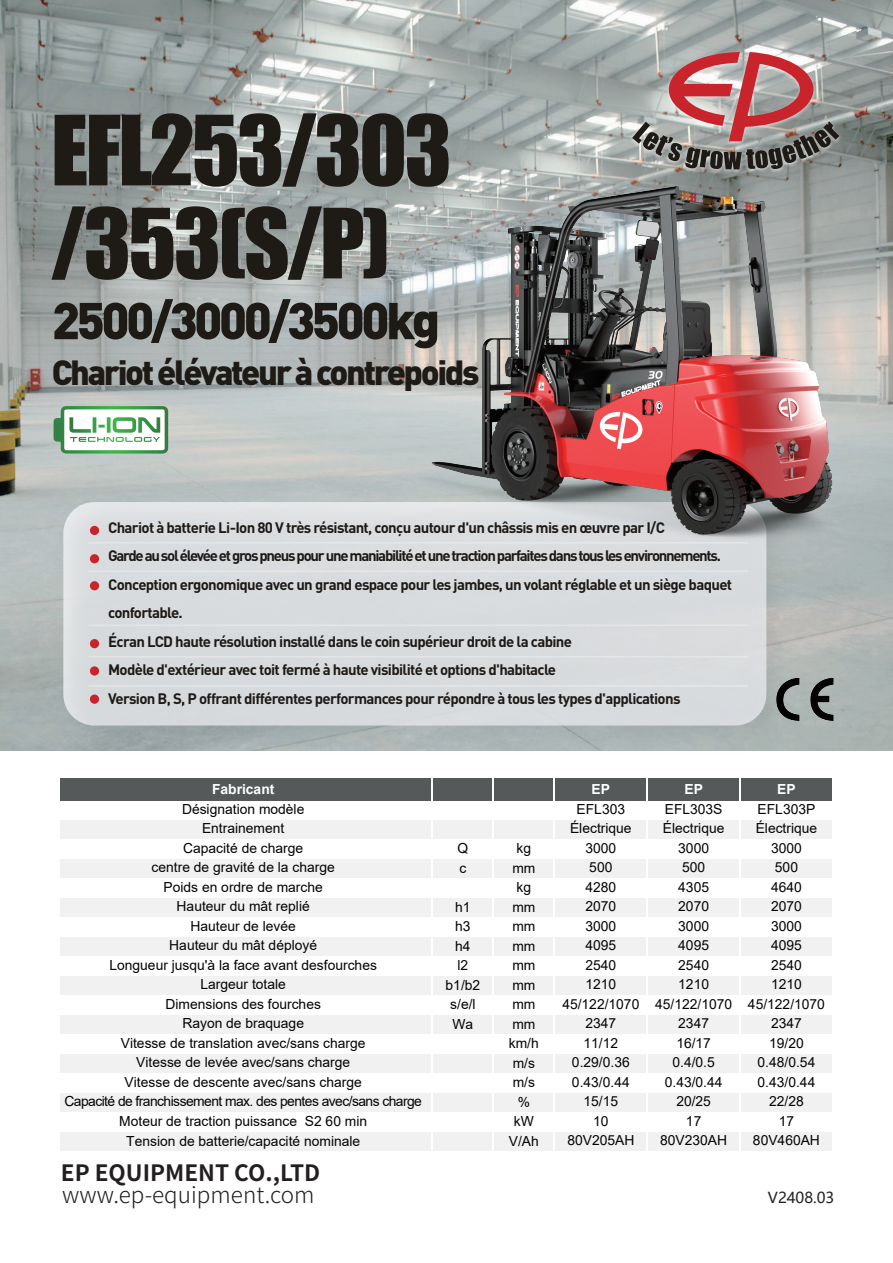
<style>
.page{position:relative;width:893px;height:1263px;background:#fff}
.page>*{position:absolute;margin:0;border:0;box-sizing:border-box;transform-origin:0 0}
.t1{font:89.4px/93px "Impact";letter-spacing:-.03em;color:#1e1a16}
.t2{font:900 51px "DIN";letter-spacing:-.07em;color:#1e1a16}
.t3{font:900 34.5px "DIN";letter-spacing:-.07em;color:#1e1a16}
.t4{font:300 22.5px "Source Han Sans CN";color:#231f20}
.t5{font:700 22.5px "Source Han Sans CN";color:#231f20}
.t6{font:700 15px/28.5px "DIN";letter-spacing:-.045em;color:#1e1a16}
.t7{font:15px "Microsoft Ya Hei";color:#231f20}
.t8{font:13.8px/19.5px "Arial";color:#030303;text-align:center}
.t9{font:700 13.8px "Arial";color:#fff}
</style>
<div class="page">
<div style="left:60px;top:777px;width:82px;height:23px;background:#56595a"></div>
<div style="left:141px;top:777px;width:270px;height:23px;background:#56595a"></div>
<div style="left:410px;top:777px;width:423px;height:23px;background:#56595a"></div>
<div style="left:60px;top:820px;width:82px;height:19px;background:#f1f1f1"></div>
<div style="left:141px;top:820px;width:271px;height:19px;background:#f1f1f1"></div>
<div style="left:411px;top:820px;width:422px;height:19px;background:#f1f1f1"></div>
<div style="left:60px;top:859px;width:82px;height:19px;background:#f1f1f1"></div>
<div style="left:141px;top:859px;width:271px;height:19px;background:#f1f1f1"></div>
<div style="left:411px;top:859px;width:422px;height:19px;background:#f1f1f1"></div>
<div style="left:60px;top:898px;width:82px;height:19px;background:#f1f1f1"></div>
<div style="left:141px;top:898px;width:271px;height:19px;background:#f1f1f1"></div>
<div style="left:411px;top:898px;width:422px;height:19px;background:#f1f1f1"></div>
<div style="left:60px;top:937px;width:82px;height:19px;background:#f1f1f1"></div>
<div style="left:141px;top:937px;width:271px;height:19px;background:#f1f1f1"></div>
<div style="left:411px;top:937px;width:422px;height:19px;background:#f1f1f1"></div>
<div style="left:60px;top:976px;width:82px;height:19px;background:#f1f1f1"></div>
<div style="left:141px;top:976px;width:271px;height:19px;background:#f1f1f1"></div>
<div style="left:411px;top:976px;width:422px;height:19px;background:#f1f1f1"></div>
<div style="left:60px;top:1015px;width:82px;height:19px;background:#f1f1f1"></div>
<div style="left:141px;top:1015px;width:271px;height:19px;background:#f1f1f1"></div>
<div style="left:411px;top:1015px;width:422px;height:19px;background:#f1f1f1"></div>
<div style="left:60px;top:1054px;width:82px;height:19px;background:#f1f1f1"></div>
<div style="left:141px;top:1054px;width:271px;height:19px;background:#f1f1f1"></div>
<div style="left:411px;top:1054px;width:422px;height:19px;background:#f1f1f1"></div>
<div style="left:60px;top:1093px;width:82px;height:19px;background:#f1f1f1"></div>
<div style="left:141px;top:1093px;width:271px;height:19px;background:#f1f1f1"></div>
<div style="left:411px;top:1093px;width:422px;height:19px;background:#f1f1f1"></div>
<div style="left:60px;top:1132px;width:82px;height:19px;background:#f1f1f1"></div>
<div style="left:141px;top:1132px;width:271px;height:19px;background:#f1f1f1"></div>
<div style="left:411px;top:1132px;width:422px;height:19px;background:#f1f1f1"></div>
<img style="left:0;top:0;width:893px;height:750px">
<img style="left:830px;top:671px;width:8px;height:53px">
<svg style="left:54px;top:406px;width:114px;height:48px"></svg>
<img style="left:577px;top:0;width:316px;height:225px">
<svg style="left:632px;top:52px;width:207px;height:117px;background:#a38584"></svg>
<img style="left:18px;top:457px;width:812px;height:333px">
<hr style="left:89px;top:570px;width:659px;height:2px;background:#fff">
<hr style="left:89px;top:542px;width:659px;height:2px;background:#fff">
<hr style="left:89px;top:624px;width:659px;height:2px;background:#fff">
<hr style="left:89px;top:656px;width:659px;height:2px;background:#fff">
<hr style="left:89px;top:685px;width:659px;height:2px;background:#fff">
<div style="left:90px;top:526px;width:9px;height:9px;background:#c9242b;border-radius:50%"></div>
<div style="left:90px;top:554px;width:9px;height:9px;background:#c9242b;border-radius:50%"></div>
<div style="left:90px;top:581px;width:9px;height:9px;background:#c9242b;border-radius:50%"></div>
<div style="left:90px;top:639px;width:9px;height:9px;background:#c9242b;border-radius:50%"></div>
<div style="left:90px;top:666px;width:9px;height:10px;background:#c9242b;border-radius:50%"></div>
<div style="left:90px;top:694px;width:9px;height:10px;background:#c9242b;border-radius:50%"></div>
<img style="left:400px;top:173px;width:472px;height:383px">
<hr style="left:432px;top:766px;width:1px;height:390px;background:#fff">
<hr style="left:493px;top:766px;width:1px;height:390px;background:#fff">
<hr style="left:553px;top:766px;width:2px;height:390px;background:#fff">
<hr style="left:646px;top:766px;width:2px;height:390px;background:#fff">
<hr style="left:739px;top:766px;width:2px;height:390px;background:#fff">
<hr style="left:832px;top:766px;width:2px;height:390px;background:#fff">
<h1 class="t1" style="left:51px;top:101px;width:402px">EFL253/303 /353(S/P)</h1>
<h2 class="t2" style="left:52px;top:287px;width:390px">2500/3000/3500kg</h2>
<h3 class="t3" style="left:52px;top:349px;width:429px">Chariot élévateur à contrepoids</h3>
<p class="t6" style="left:108px;top:513px;width:625px">Chariot à batterie Li-Ion 80 V très résistant, conçu autour d'un châssis mis en œuvre par I/C<br>Garde au sol élevée et gros pneus pour une maniabilité et une traction parfaites dans tous les environnements.<br>Conception ergonomique avec un grand espace pour les jambes, un volant réglable et un siège baquet confortable.<br>Écran LCD haute résolution installé dans le coin supérieur droit de la cabine<br>Modèle d'extérieur avec toit fermé à haute visibilité et options d'habitacle<br>Version B, S, P offrant différentes performances pour répondre à tous les types d'applications</p>
<p class="t9" style="left:212px;top:780px;width:64px">Fabricant</p>
<p class="t8" style="left:65px;top:799px;width:359px">Désignation modèle<br>Entrainement<br>Capacité de charge<br>centre de gravité de la charge<br>Poids en ordre de marche<br>Hauteur du mât replié<br>Hauteur de levée<br>Hauteur du mât déployé<br>Longueur jusqu'à la face avant desfourches<br>Largeur totale<br>Dimensions des fourches<br>Rayon de braquage<br>Vitesse de translation avec/sans charge<br>Vitesse de levée avec/sans charge<br>Vitesse de descente avec/sans charge<br>Capacité de franchissement max. des pentes avec/sans charge<br>Moteur de traction puissance S2 60 min<br>Tension de batterie/capacité nominale</p>
<h3 class="t5" style="left:61px;top:1161px;width:261px">EP EQUIPMENT CO.,LTD</h3>
<h3 class="t4" style="left:62px;top:1182px;width:254px">www.ep-equipment.com</h3>
<p class="t8" style="left:458px;top:838px;width:12px;text-align:left">Q c</p>
<p class="t8" style="left:446px;top:897px;width:36px">h1<br>h3<br>h4<br>l2 b1/b2 s/e/l<br>Wa</p>
<p class="t8" style="left:509px;top:838px;width:32px">kg mm kg mm mm mm mm mm mm mm km/h m/s m/s % kW<br>V/Ah</p>
<p class="t9" style="left:592px;top:779px;width:20px">EP</p>
<p class="t8" style="left:562px;top:799px;width:79px">EFL303<br>Électrique<br>3000<br>500<br>4280<br>2070<br>3000<br>4095<br>2540<br>1210<br>45/122/1070<br>2347<br>11/12<br>0.29/0.36<br>0.43/0.44<br>15/15<br>10<br>80V205AH</p>
<p class="t9" style="left:684px;top:779px;width:20px">EP</p>
<p class="t8" style="left:655px;top:799px;width:79px">EFL303S<br>Électrique<br>3000<br>500<br>4305<br>2070<br>3000<br>4095<br>2540<br>1210<br>45/122/1070<br>2347<br>16/17<br>0.4/0.5<br>0.43/0.44<br>20/25<br>17<br>80V230AH</p>
<p class="t9" style="left:777px;top:780px;width:20px">EP</p>
<p class="t8" style="left:748px;top:799px;width:79px">EFL303P<br>Électrique<br>3000<br>500<br>4640<br>2070<br>3000<br>4095<br>2540<br>1210<br>45/122/1070<br>2347<br>19/20<br>0.48/0.54<br>0.43/0.44<br>22/28<br>17<br>80V460AH</p>
<p class="t7" style="left:768px;top:1187px;width:68px">V2408.03</p>
</div>
